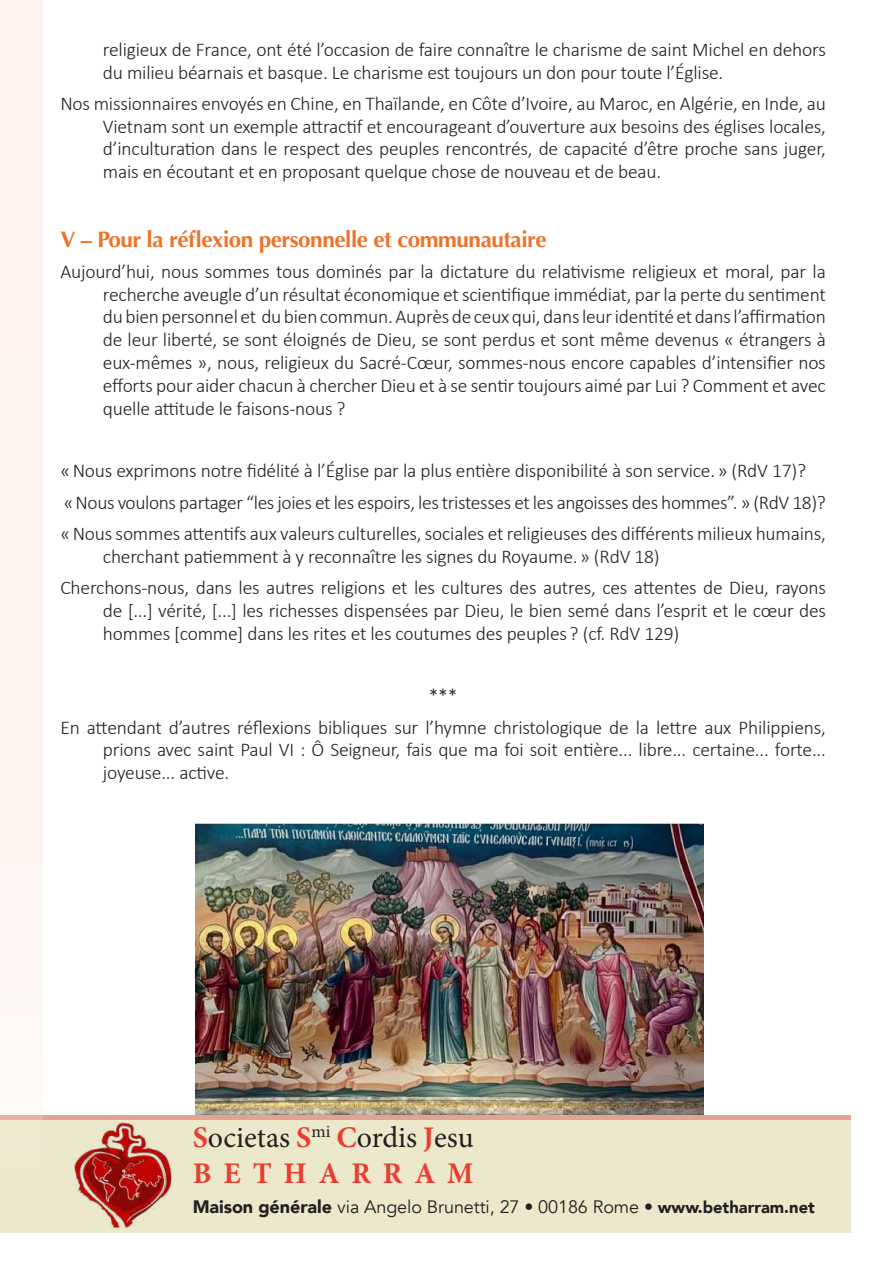
<style>
.page{position:relative;width:893px;height:1263px;background:#fff}
.page>*{position:absolute;margin:0;border:0;box-sizing:border-box;transform-origin:0 0}
.t1{font:30px/36px "Minion Pro";color:#231f20}
.t2{font:700 22.5px "Optima";letter-spacing:-.02em;color:#ef7229}
.t3{font:300 19.5px/22.8px "Calibri";letter-spacing:-.01em;color:#231f20}
.t4{font:18px "Avenir";letter-spacing:-.005em;color:#231f20}
.s1{font-weight:700;color:#e73e2f}
.s2{font-weight:900}
.s3{font-weight:900;font-size:16.5px}
</style>
<div class="page">
<div style="left:0;top:1116px;width:850px;height:117px;background:#ebe8cc"></div>
<img style="left:74px;top:1122px;width:97px;height:105px">
<hr style="left:0;top:1115px;width:850px;height:4px;background:#e3a393">
<div style="left:0;top:0;width:43px;height:1120px;background:#fdf3ee"></div>
<img style="left:196px;top:823px;width:507px;height:292px">
<p class="t3" style="left:103px;top:38px;width:724px">religieux de France, ont été l’occasion de faire connaître le charisme de saint Michel en dehors du milieu béarnais et basque. Le charisme est toujours un don pour toute l’Église.</p>
<p class="t3" style="left:103px;top:92px;width:724px;text-align:justify;text-indent:-43px">Nos missionnaires envoyés en Chine, en Thaïlande, en Côte d’Ivoire, au Maroc, en Algérie, en Inde, au Vietnam sont un exemple attractif et encourageant d’ouverture aux besoins des églises locales, d’inculturation dans le respect des peuples rencontrés, de capacité d’être proche sans juger, mais en écoutant et en proposant quelque chose de nouveau et de beau.</p>
<p class="t2" style="left:60px;top:226px;width:488px">V – Pour la réflexion personnelle et communautaire</p>
<p class="t3" style="left:103px;top:260px;width:724px;text-align:justify;text-indent:-43px">Aujourd’hui, nous sommes tous dominés par la dictature du relativisme religieux et moral, par la recherche aveugle d’un résultat économique et scientifique immédiat, par la perte du sentiment du bien personnel et du bien commun. Auprès de ceux qui, dans leur identité et dans l’affirmation de leur liberté, se sont éloignés de Dieu, se sont perdus et sont même devenus « étrangers à eux-mêmes », nous, religieux du Sacré-Cœur, sommes-nous encore capables d’intensifier nos efforts pour aider chacun à chercher Dieu et à se sentir toujours aimé par Lui ? Comment et avec quelle attitude le faisons-nous ?</p>
<p class="t3" style="left:60px;top:455px;width:767px;line-height:31.3px">« Nous exprimons notre fidélité à l’Église par la plus entière disponibilité à son service. » (RdV 17)?<br>« Nous voulons partager “les joies et les espoirs, les tristesses et les angoisses des hommes”. » (RdV 18)? « Nous sommes attentifs aux valeurs culturelles, sociales et religieuses des différents milieux humains,</p>
<p class="t3" style="left:60px;top:540px;width:767px;line-height:31.3px;text-indent:43px">cherchant patiemment à y reconnaître les signes du Royaume. » (RdV 18)<br>Cherchons-nous, dans les autres religions et les cultures des autres, ces attentes de Dieu, rayons</p>
<p class="t3" style="left:103px;top:599px;width:725px">de [...] vérité, [...] les richesses dispensées par Dieu, le bien semé dans l’esprit et le cœur des hommes [comme] dans les rites et les coutumes des peuples ? (cf. RdV 129)</p>
<p class="t3" style="left:60px;top:680px;width:767px;line-height:31.3px;text-align:center">***<br>En attendant d’autres réflexions bibliques sur l’hymne christologique de la lettre aux Philippiens,</p>
<p class="t3" style="left:103px;top:738px;width:724px">prions avec saint Paul VI : Ô Seigneur, fais que ma foi soit entière... libre... certaine... forte... joyeuse... active.</p>
<h1 class="t1" style="left:193px;top:1120px;width:283px"><span class="s1">S</span>ocietas <span class="s1">S</span><sup>mi</sup> <span class="s1">C</span>ordis <span class="s1">J</span>esu<br><span class="s1">B E T H A R R A M</span></h1>
<p class="t4" style="left:193px;top:1196px;width:624px"><span class="s2">Maison générale</span> via Angelo Brunetti, 27 • 00186 Rome • <span class="s3">www.betharram.net</span></p>
</div>
